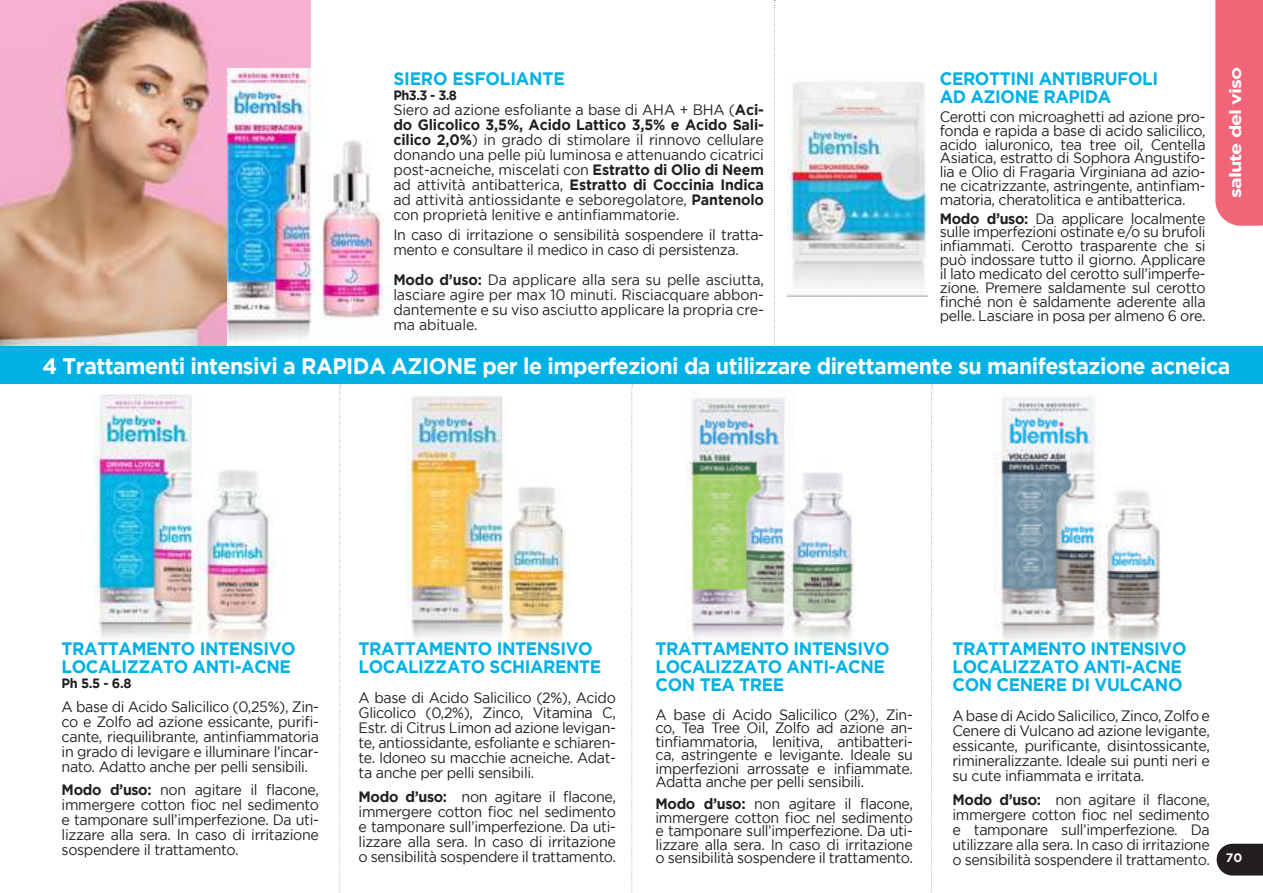
<style>
.page{position:relative;width:1263px;height:893px;background:#fff}
.page>*{position:absolute;margin:0;border:0;box-sizing:border-box;transform-origin:0 0}
.t1{font:700 22.5px "Gotham";letter-spacing:-.025em;color:#fff;scale:.95 1}
.t2{font:700 18px/18px "Gotham";letter-spacing:-.025em;color:#00b1e5;scale:.95 1}
.t3{font:700 16.2px "Gotham";letter-spacing:-.05em;color:#fff;scale:1.22 1}
.t4{font:15px/15px "Gotham";letter-spacing:-.025em;color:#231f20;text-align:justify;scale:.95 1}
.t5{font:700 13.5px "Gotham";color:#231f20;scale:.95 1}
.t6{font:700 12.15px "Gotham";color:#fff}
.s1{font-weight:700}
</style>
<div class="page">
<svg style="left:1216px;top:844px;width:47px;height:31px"></svg>
<svg style="left:774px;top:0;width:1px;height:347px"></svg>
<svg style="left:339px;top:385px;width:2px;height:508px"></svg>
<svg style="left:631px;top:385px;width:2px;height:508px"></svg>
<svg style="left:931px;top:385px;width:2px;height:508px"></svg>
<img style="left:0;top:0;width:311px;height:347px">
<img style="left:227px;top:69px;width:167px;height:278px">
<img style="left:787px;top:82px;width:140px;height:215px">
<img style="left:94px;top:394px;width:191px;height:252px">
<img style="left:406px;top:396px;width:164px;height:249px">
<img style="left:686px;top:398px;width:169px;height:242px">
<img style="left:995px;top:397px;width:166px;height:246px">
<div style="left:0;top:347px;width:1263px;height:37px;background:#00b1e5"></div>
<div style="left:1215px;top:0;width:48px;height:226px;background:#f16578"></div>
<p class="t3" style="left:1226px;top:198px;width:109px;rotate:-90deg">salute del viso</p>
<p class="t2" style="left:940px;top:70px;width:231px">CEROTTINI ANTIBRUFOLI<br>AD AZIONE RAPIDA</p>
<p class="t4" style="left:940px;top:109px;width:281px;line-height:14px">Cerotti con microaghetti ad azione pro&shy;fonda e rapida a base di acido salicilico, acido ialuronico, tea tree oil, Centella Asiatica, estratto di Sophora Angustifo&shy;lia e Olio di Fragaria Virginiana ad azio&shy;ne cicatrizzante, astringente, antinfiam&shy;matoria, cheratolitica e antibatterica.</p>
<p class="t4" style="left:940px;top:211px;width:281px;line-height:14px"><span class="s1">Modo d’uso:</span> Da applicare localmente sulle imperfezioni ostinate e/o su brufoli infiammati. Cerotto trasparente che si può indossare tutto il giorno. Applicare il lato medicato del cerotto sull’imperfe&shy;zione. Premere saldamente sul cerotto finché non è saldamente aderente alla pelle. Lasciare in posa per almeno 6 ore.</p>
<h1 class="t1" style="left:43px;top:353px;width:1252px">4 Trattamenti intensivi a RAPIDA AZIONE per le imperfezioni da utilizzare direttamente su manifestazione acneica</h1>
<p class="t2" style="left:393px;top:70px;width:182px">SIERO ESFOLIANTE</p>
<p class="t5" style="left:393px;top:88px;width:69px">Ph3.3 - 3.8</p>
<p class="t4" style="left:393px;top:102px;width:392px">Siero ad azione esfoliante a base di AHA + BHA (<span class="s1">Aci&shy;do Glicolico 3,5%, Acido Lattico 3,5% e Acido Sali&shy;cilico 2,0%</span>) in grado di stimolare il rinnovo cellulare donando una pelle più luminosa e attenuando cicatrici post-acneiche, miscelati con <span class="s1">Estratto di Olio di Neem </span>ad attività antibatterica, <span class="s1">Estratto di Coccinia Indica </span>ad attività antiossidante e seboregolatore, <span class="s1">Pantenolo </span>con proprietà lenitive e antinfiammatorie.</p>
<p class="t4" style="left:393px;top:227px;width:392px">In caso di irritazione o sensibilità sospendere il tratta&shy;mento e consultare il medico in caso di persistenza.</p>
<p class="t4" style="left:393px;top:272px;width:392px"><span class="s1">Modo d’uso:</span> Da applicare alla sera su pelle asciutta, lasciare agire per max 10 minuti. Risciacquare abbon&shy;dantemente e su viso asciutto applicare la propria cre&shy;ma abituale.</p>
<p class="t2" style="left:62px;top:639px;width:248px">TRATTAMENTO INTENSIVO<br>LOCALIZZATO ANTI-ACNE</p>
<p class="t5" style="left:62px;top:676px;width:75px">Ph 5.5 - 6.8</p>
<p class="t4" style="left:62px;top:699px;width:272px">A base di Acido Salicilico (0,25%), Zin&shy;co e Zolfo ad azione essicante, purifi&shy;cante, riequilibrante, antinfiammatoria in grado di levigare e illuminare l’incar&shy;nato. Adatto anche per pelli sensibili.</p>
<p class="t4" style="left:62px;top:782px;width:272px"><span class="s1">Modo d’uso:</span> non agitare il flacone, immergere cotton fioc nel sedimento e tamponare sull’imperfezione. Da uti&shy;lizzare alla sera. In caso di irritazione sospendere il trattamento.</p>
<p class="t2" style="left:359px;top:639px;width:257px">TRATTAMENTO INTENSIVO<br>LOCALIZZATO SCHIARENTE</p>
<p class="t4" style="left:359px;top:690px;width:272px">A base di Acido Salicilico (2%), Acido Glicolico (0,2%), Zinco, Vitamina C, Estr. di Citrus Limon ad azione levigan&shy;te, antiossidante, esfoliante e schiaren&shy;te. Idoneo su macchie acneiche. Adat&shy;ta anche per pelli sensibili.</p>
<p class="t4" style="left:359px;top:789px;width:272px"><span class="s1">Modo d’uso:</span> non agitare il flacone, immergere cotton fioc nel sedimento e tamponare sull’imperfezione. Da uti&shy;lizzare alla sera. In caso di irritazione o sensibilità sospendere il trattamento.</p>
<p class="t2" style="left:656px;top:639px;width:248px">TRATTAMENTO INTENSIVO<br>LOCALIZZATO ANTI-ACNE<br>CON TEA TREE</p>
<p class="t4" style="left:656px;top:707px;width:272px;line-height:13.5px">A base di Acido Salicilico (2%), Zin&shy;co, Tea Tree Oil, Zolfo ad azione an&shy;tinfiammatoria, lenitiva, antibatteri&shy;ca, astringente e levigante. Ideale su imperfezioni arrossate e infiammate.<br>Adatta anche per pelli sensibili.</p>
<p class="t4" style="left:656px;top:797px;width:272px;line-height:13.5px"><span class="s1">Modo d’uso:</span> non agitare il flacone, immergere cotton fioc nel sedimento e tamponare sull’imperfezione. Da uti&shy;lizzare alla sera. In caso di irritazione o sensibilità sospendere il trattamento.</p>
<p class="t2" style="left:952px;top:639px;width:248px">TRATTAMENTO INTENSIVO<br>LOCALIZZATO ANTI-ACNE<br>CON CENERE DI VULCANO</p>
<p class="t4" style="left:952px;top:708px;width:272px">A base di Acido Salicilico, Zinco, Zolfo e Cenere di Vulcano ad azione levigante, essicante, purificante, disintossicante, rimineralizzante. Ideale sui punti neri e su cute infiammata e irritata.</p>
<p class="t4" style="left:952px;top:792px;width:272px"><span class="s1">Modo d’uso:</span> non agitare il flacone, immergere cotton fioc nel sedimento e tamponare sull’imperfezione. Da utilizzare alla sera. In caso di irritazione o sensibilità sospendere il trattamento.</p>
<p class="t6" style="left:1226px;top:851px;width:18px">70</p>
</div>
